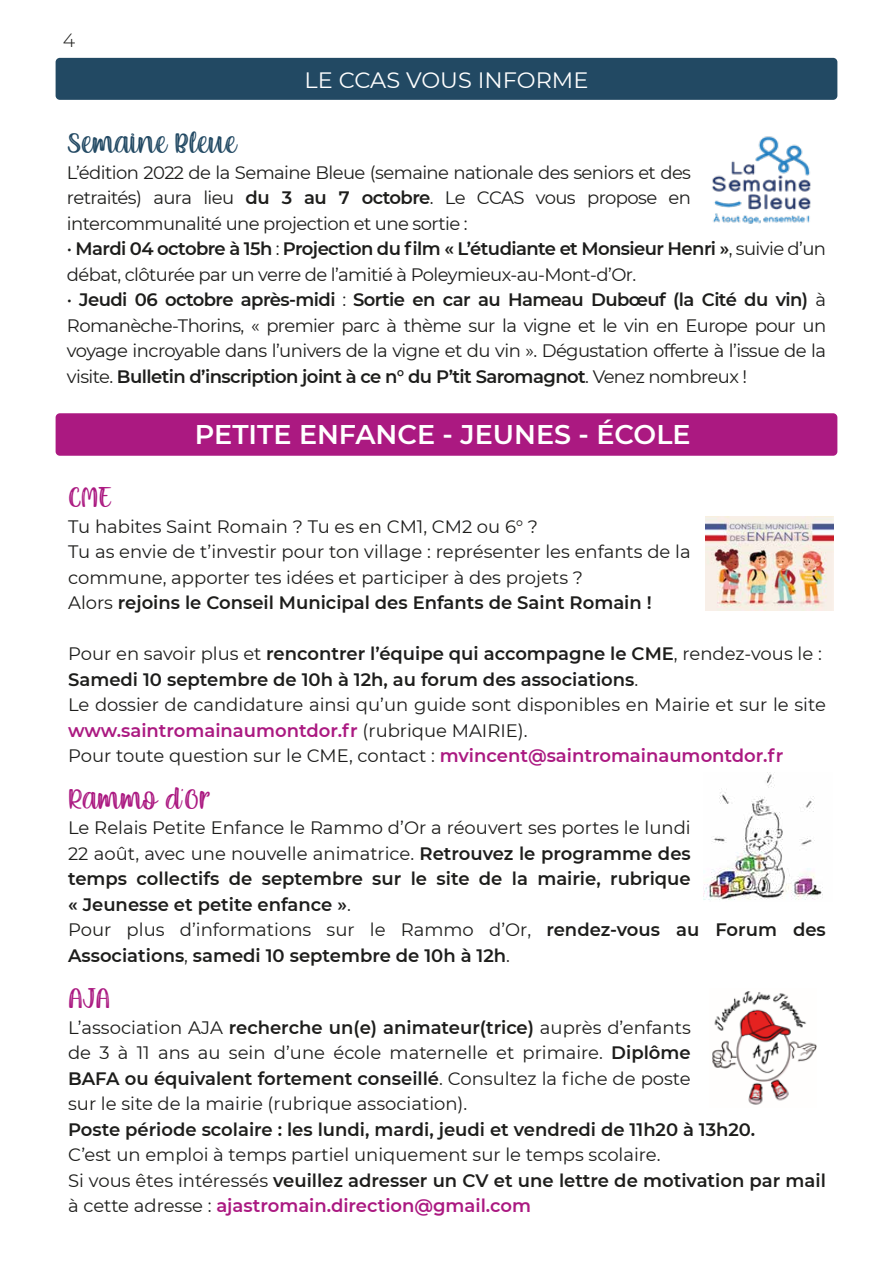
<style>
.page{position:relative;width:893px;height:1263px;background:#fff}
.page>*{position:absolute;margin:0;border:0;box-sizing:border-box;transform-origin:0 0}
.t1{font:33px "Blue Eyes Personal Use";color:#ab1981}
.t2{font:32.55px "Blue Eyes Personal Use";color:#224963}
.t3{font:600 27px "Montserrat";color:#fff}
.t4{font:22.2px "Montserrat";color:#fff}
.t5{font:300 19.05px "Montserrat";color:#1d1d1b}
.t6{font:18px/25.5px "Montserrat";color:#1d1d1b;text-align:justify}
.t7{font:600 18px/25.5px "Montserrat";color:#1d1d1b}
.t8{font:18px/25.5px "Montserrat";letter-spacing:-.03em;color:#1d1d1b}
.s1{font-weight:600}
.s2{font-weight:600;color:#ab1981}
.s3{font-weight:400}
</style>
<div class="page">
<div style="left:56px;top:58px;width:781px;height:42px;background:#224963;border-radius:4px"></div>
<div style="left:56px;top:413px;width:781px;height:43px;background:#ab1981;border-radius:4px"></div>
<img style="left:711px;top:136px;width:100px;height:88px">
<img style="left:706px;top:516px;width:127px;height:94px">
<img style="left:704px;top:772px;width:119px;height:128px">
<img style="left:712px;top:991px;width:104px;height:114px">
<p class="t5" style="left:63px;top:28px;width:14px">4</p>
<p class="t4" style="left:305px;top:65px;width:285px">LE CCAS VOUS INFORME</p>
<h2 class="t2" style="left:67px;top:130px;width:170px">Semaine Bleue</h2>
<p class="t6" style="left:67px;top:159px;width:626px">L’édition 2022 de la Semaine Bleue (semaine nationale des seniors et des retraités) aura lieu <span class="s1">du 3 au 7 octobre</span>. Le CCAS vous propose en intercommunalité une projection et une sortie :</p>
<p class="t8" style="left:67px;top:235px;width:761px">• <span class="s1">Mardi 04 octobre à 15h</span> : <span class="s1">Projection du film « L’étudiante et Monsieur Henri »</span>, suivie d’un débat, clôturée par un verre de l’amitié à Poleymieux-au-Mont-d’Or.</p>
<p class="t6" style="left:67px;top:286px;width:761px">• <span class="s1">Jeudi 06 octobre après-midi</span> : <span class="s1">Sortie en car au Hameau Dubœuf (la Cité du vin)</span> à Romanèche-Thorins, « premier parc à thème sur la vigne et le vin en Europe pour un voyage incroyable dans l’univers de la vigne et du vin ». Dégustation offerte à l’issue de la visite. <span class="s1">Bulletin d’inscription joint à ce n° du P’tit Saromagnot</span>. Venez nombreux !</p>
<h3 class="t3" style="left:195px;top:415px;width:497px">PETITE ENFANCE - JEUNES - ÉCOLE</h3>
<h1 class="t1" style="left:68px;top:483px;width:45px">CME</h1>
<p class="t6" style="left:68px;top:513px;width:624px;text-align:left">Tu habites Saint Romain ? Tu es en CM1, CM2 ou 6° ?<br>Tu as envie de t’investir pour ton village : représenter les enfants de la commune, apporter tes idées et participer à des projets ?<br>Alors <span class="s1">rejoins le Conseil Municipal des Enfants de Saint Romain !</span></p>
<p class="t6" style="left:68px;top:640px;width:759px;text-align:left">Pour en savoir plus et <span class="s1">rencontrer l’équipe qui accompagne le CME</span>, rendez-vous le :<br><span class="s1">Samedi 10 septembre de 10h à 12h, au forum des associations</span>.<br>Le dossier de candidature ainsi qu’un guide sont disponibles en Mairie et sur le site <span class="s2">www.saintromainaumontdor.fr</span> (rubrique MAIRIE).<br>Pour toute question sur le CME, contact : <span class="s2">mvincent@saintromainaumontdor.fr</span></p>
<h1 class="t1" style="left:68px;top:785px;width:143px">Rammo d'Or</h1>
<p class="t7" style="left:68px;top:814px;width:759px"><span class="s3">Le Relais Petite Enfance le Rammo d’Or a réouvert ses portes le lundi<br>22 août, avec une nouvelle animatrice.</span> Retrouvez le programme des<br>temps collectifs de septembre sur le site de la mairie, rubrique<br>« Jeunesse et petite enfance »<span class="s3">.<br>Pour plus d’informations sur le Rammo d’Or,</span> rendez-vous au Forum des Associations<span class="s3">,</span> samedi 10 septembre de 10h à 12h<span class="s3">.</span></p>
<h1 class="t1" style="left:68px;top:984px;width:44px">AJA</h1>
<p class="t6" style="left:68px;top:1014px;width:624px">L’association AJA <span class="s1">recherche un(e) animateur(trice)</span> auprès d’enfants de 3 à 11 ans au sein d’une école maternelle et primaire. <span class="s1">Diplôme BAFA ou équivalent fortement conseillé</span>. Consultez la fiche de poste sur le site de la mairie (rubrique association).</p>
<p class="t7" style="left:68px;top:1116px;width:689px">Poste période scolaire : les lundi, mardi, jeudi et vendredi de 11h20 à 13h20.</p>
<p class="t6" style="left:68px;top:1141px;width:759px;text-align:left">C’est un emploi à temps partiel uniquement sur le temps scolaire.<br>Si vous êtes intéressés <span class="s1">veuillez adresser un CV et une lettre de motivation par mail </span>à cette adresse : <span class="s2">ajastromain.direction@gmail.com</span></p>
</div>
